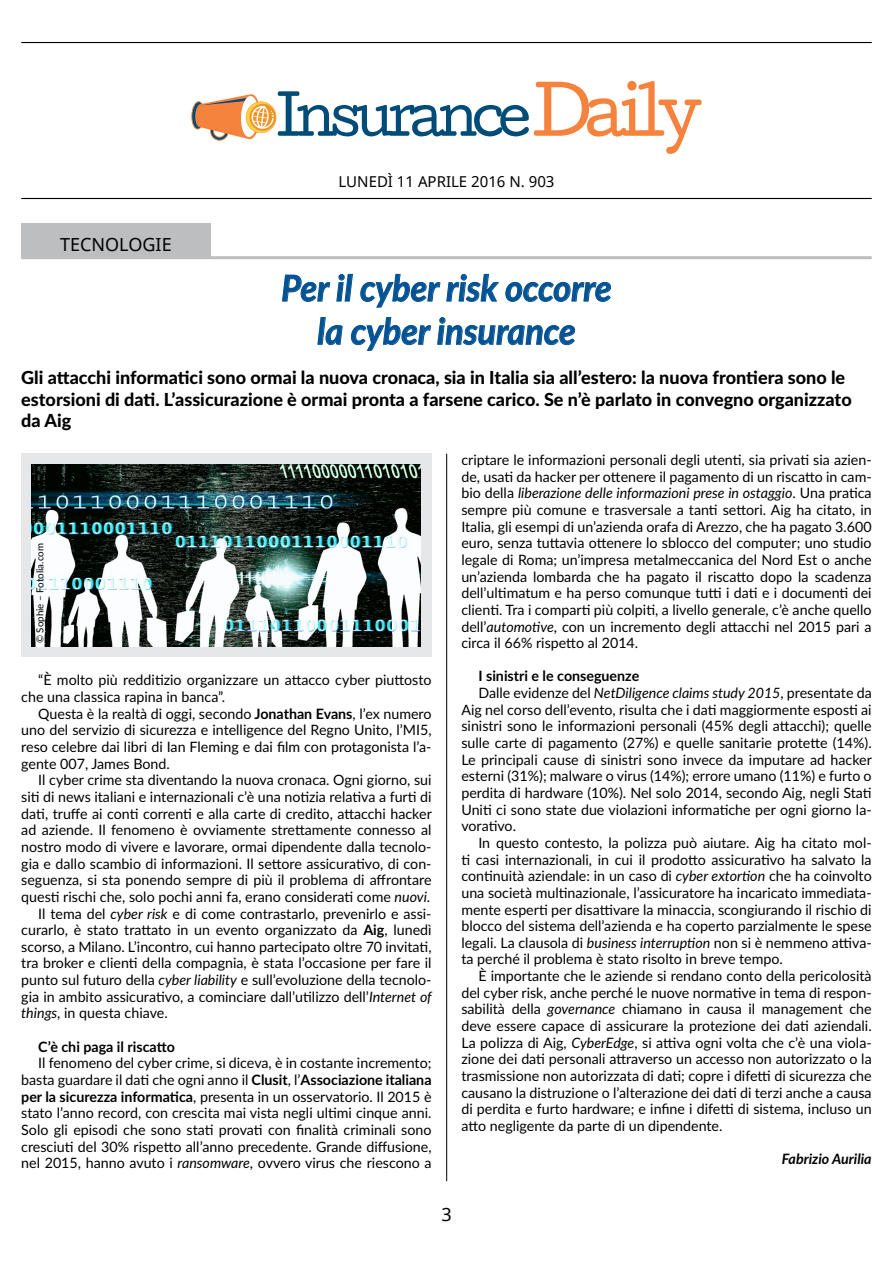
<style>
.page{position:relative;width:893px;height:1263px;background:#fff}
.page>*{position:absolute;margin:0;border:0;box-sizing:border-box;transform-origin:0 0}
.t1{font:italic 700 36px/43.2px "Lato";color:#035293;text-align:center;scale:.95 1}
.t2{font:800 18px/21.6px "Lato";color:#000}
.t3{font:18px "Noto Sans";color:#000}
.t4{font:15px "Noto Sans";color:#000}
.t5{font:14.25px/16.6px "Lato";color:#000;text-align:justify}
.t6{font:700 14.25px "Lato";color:#000}
.t7{font:italic 700 14.25px "Lato";color:#000}
.t8{font:9.75px "Lato";color:#000}
.s1{font-weight:700}
.s2{font-style:italic}
</style>
<div class="page">
<hr style="left:21px;top:42px;width:851px;height:1px;background:#000">
<hr style="left:21px;top:198px;width:851px;height:1px;background:#000">
<svg style="left:191px;top:81px;width:511px;height:73px"></svg>
<hr style="left:446px;top:454px;width:1px;height:727px;background:#000">
<hr style="left:21px;top:256px;width:851px;height:3px;background:#bcbec0">
<div style="left:21px;top:223px;width:189px;height:34px;background:#bcbec0"></div>
<svg style="left:282px;top:273px;width:71px;height:29px"></svg>
<svg style="left:360px;top:273px;width:251px;height:35px"></svg>
<svg style="left:317px;top:317px;width:26px;height:28px"></svg>
<svg style="left:351px;top:317px;width:80px;height:34px"></svg>
<svg style="left:437px;top:317px;width:138px;height:28px"></svg>
<div style="left:21px;top:454px;width:411px;height:203px;background:#e6e7e8"></div>
<img style="left:32px;top:464px;width:389px;height:182px">
<p class="t3" style="left:60px;top:232px;width:113px">TECNOLOGIE</p>
<p class="t4" style="left:339px;top:171px;width:217px">LUNEDì 11 APRILE 2016 n . 903</p>
<h1 class="t1" style="left:281px;top:265px;width:349px">Per il cyber risk occorre la cyber insurance</h1>
<p class="t2" style="left:21px;top:366px;width:832px">Gli attacchi informatici sono ormai la nuova cronaca, sia in Italia sia all’estero: la nuova frontiera sono le estorsioni di dati. L’assicurazione è ormai pronta a farsene carico. Se n’è parlato in convegno organizzato da Aig</p>
<p class="t8" style="left:33px;top:643px;width:101px;rotate:-90deg">© Sophie – Fotolia.com</p>
<p class="t5" style="left:21px;top:671px;width:412px;text-indent:17px">“È molto più redditizio organizzare un attacco cyber piuttosto che una classica rapina in banca”.</p>
<p class="t5" style="left:21px;top:705px;width:412px;text-indent:17px">Questa è la realtà di oggi, secondo <span class="s1">Jonathan Evans</span>, l’ex numero uno del servizio di sicurezza e intelligence del Regno Unito, l’MI5, reso celebre dai libri di Ian Fleming e dai film con protagonista l’a&shy;gente 007, James Bond.</p>
<p class="t5" style="left:38px;top:771px;width:395px">Il cyber crime sta diventando la nuova cronaca. Ogni giorno, sui</p>
<p class="t5" style="left:21px;top:788px;width:412px">siti di news italiani e internazionali c’è una notizia relativa a furti di</p>
<p class="t5" style="left:21px;top:804px;width:412px">dati, truffe ai conti correnti e alla carte di credito, attacchi hacker</p>
<p class="t5" style="left:21px;top:821px;width:412px">ad aziende. Il fenomeno è ovviamente strettamente connesso al</p>
<p class="t5" style="left:21px;top:838px;width:412px">nostro modo di vivere e lavorare, ormai dipendente dalla tecnolo-</p>
<p class="t5" style="left:21px;top:854px;width:412px">gia e dallo scambio di informazioni. Il settore assicurativo, di con-</p>
<p class="t5" style="left:21px;top:871px;width:412px">seguenza, si sta ponendo sempre di più il problema di affrontare</p>
<p class="t5" style="left:21px;top:888px;width:411px">questi rischi che, solo pochi anni fa, erano considerati come <span class="s2">nuovi</span>.</p>
<p class="t5" style="left:38px;top:904px;width:395px">Il tema del <span class="s2">cyber risk</span> e di come contrastarlo, prevenirlo e assi-</p>
<p class="t5" style="left:21px;top:921px;width:412px">curarlo, è stato trattato in un evento organizzato da <span class="s1">Aig</span>, lunedì</p>
<p class="t5" style="left:21px;top:938px;width:412px">scorso, a Milano. L’incontro, cui hanno partecipato oltre 70 invitati,</p>
<p class="t5" style="left:21px;top:954px;width:412px">tra broker e clienti della compagnia, è stata l’occasione per fare il</p>
<p class="t5" style="left:21px;top:971px;width:412px">punto sul futuro della <span class="s2">cyber liability</span> e sull’evoluzione della tecnolo-</p>
<p class="t5" style="left:21px;top:988px;width:412px">gia in ambito assicurativo, a cominciare dall’utilizzo dell’<span class="s2">Internet of</span></p>
<p class="t5" style="left:21px;top:1004px;width:148px"><span class="s2">things</span>, in questa chiave.</p>
<p class="t6" style="left:38px;top:1036px;width:138px">C’è chi paga il riscatto</p>
<p class="t5" style="left:21px;top:1054px;width:412px;text-indent:17px">Il fenomeno del cyber crime, si diceva, è in costante incremento; basta guardare il dati che ogni anno il <span class="s1">Clusit</span>, l’<span class="s1">Associazione italiana per la sicurezza informatica</span>, presenta in un osservatorio. Il 2015 è stato l’anno record, con crescita mai vista negli ultimi cinque anni.<br>Solo gli episodi che sono stati provati con finalità criminali sono cresciuti del 30% rispetto all’anno precedente. Grande diffusione, nel 2015, hanno avuto i <span class="s2">ransomware</span>, ovvero virus che riescono a</p>
<p class="t5" style="left:461px;top:451px;width:412px">criptare le informazioni personali degli utenti, sia privati sia azien&shy;de, usati da hacker per ottenere il pagamento di un riscatto in cam&shy;bio della <span class="s2">liberazione delle informazioni prese in ostaggio</span>. Una pratica sempre più comune e trasversale a tanti settori. Aig ha citato, in Italia, gli esempi di un’azienda orafa di Arezzo, che ha pagato 3.600 euro, senza tuttavia ottenere lo sblocco del computer; uno studio legale di Roma; un’impresa metalmeccanica del Nord Est o anche un’azienda lombarda che ha pagato il riscatto dopo la scadenza dell’ultimatum e ha perso comunque tutti i dati e i documenti dei clienti. Tra i comparti più colpiti, a livello generale, c’è anche quello dell’<span class="s2">automotive</span>, con un incremento degli attacchi nel 2015 pari a circa il 66% rispetto al 2014.</p>
<p class="t6" style="left:478px;top:666px;width:162px">I sinistri e le conseguenze</p>
<p class="t5" style="left:478px;top:684px;width:395px">Dalle evidenze del <span class="s2">NetDiligence claims study 2015</span>, presentate da</p>
<p class="t5" style="left:461px;top:701px;width:412px">Aig nel corso dell’evento, risulta che i dati maggiormente esposti ai</p>
<p class="t5" style="left:461px;top:717px;width:412px">sinistri sono le informazioni personali (45% degli attacchi); quelle</p>
<p class="t5" style="left:461px;top:734px;width:412px">sulle carte di pagamento (27%) e quelle sanitarie protette (14%).</p>
<p class="t5" style="left:461px;top:750px;width:412px">Le principali cause di sinistri sono invece da imputare ad hacker</p>
<p class="t5" style="left:461px;top:767px;width:412px">esterni (31%); malware o virus (14%); errore umano (11%) e furto o</p>
<p class="t5" style="left:461px;top:784px;width:412px">perdita di hardware (10%). Nel solo 2014, secondo Aig, negli Stati</p>
<p class="t5" style="left:461px;top:800px;width:412px">Uniti ci sono state due violazioni informatiche per ogni giorno la-</p>
<p class="t5" style="left:461px;top:817px;width:56px">vorativo.</p>
<p class="t5" style="left:478px;top:834px;width:395px">In questo contesto, la polizza può aiutare. Aig ha citato mol-</p>
<p class="t5" style="left:461px;top:850px;width:412px">ti casi internazionali, in cui il prodotto assicurativo ha salvato la</p>
<p class="t5" style="left:461px;top:867px;width:412px">continuità aziendale: in un caso di <span class="s2">cyber extortion</span> che ha coinvolto</p>
<p class="t5" style="left:461px;top:884px;width:412px">una società multinazionale, l’assicuratore ha incaricato immediata-</p>
<p class="t5" style="left:461px;top:900px;width:412px">mente esperti per disattivare la minaccia, scongiurando il rischio di</p>
<p class="t5" style="left:461px;top:917px;width:412px">blocco del sistema dell’azienda e ha coperto parzialmente le spese</p>
<p class="t5" style="left:461px;top:934px;width:412px">legali. La clausola di <span class="s2">business interruption</span> non si è nemmeno attiva-</p>
<p class="t5" style="left:461px;top:950px;width:323px">ta perché il problema è stato risolto in breve tempo.</p>
<p class="t5" style="left:478px;top:967px;width:395px">È importante che le aziende si rendano conto della pericolosità</p>
<p class="t5" style="left:461px;top:984px;width:412px">del cyber risk, anche perché le nuove normative in tema di respon-</p>
<p class="t5" style="left:461px;top:1000px;width:412px">sabilità della <span class="s2">governance</span> chiamano in causa il management che</p>
<p class="t5" style="left:461px;top:1017px;width:412px">deve essere capace di assicurare la protezione dei dati aziendali.</p>
<p class="t5" style="left:461px;top:1033px;width:412px">La polizza di Aig, <span class="s2">CyberEdge</span>, si attiva ogni volta che c’è una viola-</p>
<p class="t5" style="left:461px;top:1050px;width:412px">zione dei dati personali attraverso un accesso non autorizzato o la</p>
<p class="t5" style="left:461px;top:1067px;width:412px">trasmissione non autorizzata di dati; copre i difetti di sicurezza che</p>
<p class="t5" style="left:461px;top:1083px;width:412px">causano la distruzione o l’alterazione dei dati di terzi anche a causa</p>
<p class="t5" style="left:461px;top:1100px;width:412px">di perdita e furto hardware; e infine i difetti di sistema, incluso un</p>
<p class="t5" style="left:461px;top:1117px;width:263px">atto negligente da parte di un dipendente.</p>
<p class="t7" style="left:782px;top:1148px;width:91px">Fabrizio Aurilia</p>
<p class="t3" style="left:441px;top:1202px;width:12px">3</p>
</div>
